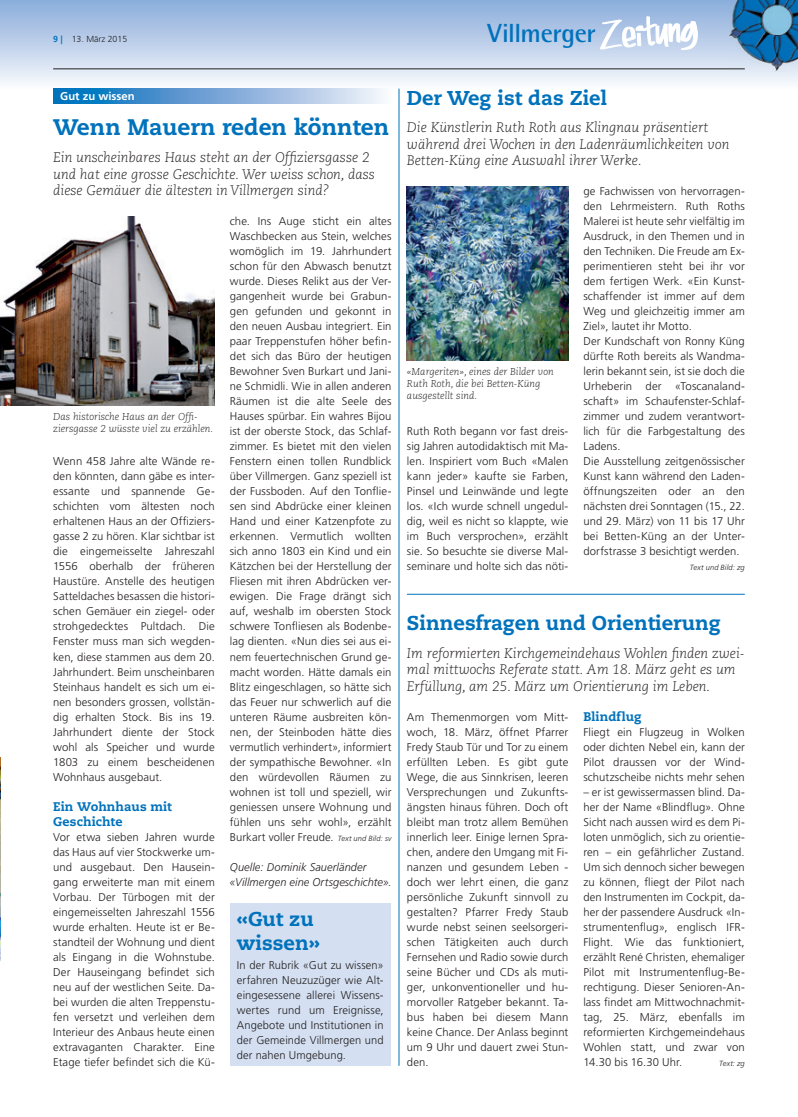
<style>
.page{position:relative;width:798px;height:1117px;background:#fff}
.page>*{position:absolute;margin:0;border:0;box-sizing:border-box;transform-origin:0 0}
.t1{font:700 26.25px "Rotis Semi Sans";letter-spacing:-.02em;color:#0072bc}
.t2{font:800 22.5px "Caecilia";color:#0072bc}
.t3{font:800 20px/24px "Caecilia";color:#0072bc}
.t4{font:italic 300 13.75px/16.5px "Caecilia";color:#231f20}
.t5{font:800 12.5px/15px "Caecilia";letter-spacing:.005em;color:#0072bc}
.t6{font:300 11.25px/15px "Frutiger";letter-spacing:.01em;color:#231f20;text-align:justify}
.t7{font:italic 300 11.25px/15px "Frutiger";letter-spacing:.01em;color:#231f20}
.t8{font:700 11.25px "Frutiger";color:#fff}
.t9{font:italic 300 10px/12px "Caecilia";color:#231f20}
.t10{font:300 8.75px "Frutiger";color:#231f20}
.t11{font:italic 300 7.5px "Frutiger";letter-spacing:.02em;color:#231f20}
.s1{font-weight:700;color:#0072bc}
.s2{font-family:"Myriad";font-weight:700;color:#0072bc}
.s3{font-style:italic;font-size:7.5px}
</style>
<div class="page">
<svg style="left:0;top:0;width:797px;height:90px;background:#c0d2ea"></svg>
<svg style="left:600px;top:12px;width:97px;height:45px"></svg>
<img style="left:728px;top:0;width:69px;height:71px">
<hr style="left:53px;top:69px;width:691px;height:1px;background:#231f20">
<img style="left:407px;top:187px;width:161px;height:173px">
<hr style="left:407px;top:594px;width:337px;height:1px;background:#0072bc">
<hr style="left:398px;top:89px;width:1px;height:976px;background:#0072bc">
<svg style="left:53px;top:89px;width:338px;height:15px;background:#76abd8"></svg>
<img style="left:0;top:216px;width:215px;height:189px">
<div style="left:230px;top:903px;width:160px;height:162px;background:#d4e0f1"></div>
<img style="left:0;top:757px;width:1px;height:203px">
<p class="t10" style="left:53px;top:34px;width:75px"><span class="s1">9</span> <span class="s2">|</span> 13. März 2015</p>
<h1 class="t1" style="left:487px;top:17px;width:110px">Villmerger</h1>
<p class="t8" style="left:60px;top:89px;width:76px">Gut zu wissen</p>
<h2 class="t2" style="left:53px;top:113px;width:337px">Wenn Mauern reden könnten</h2>
<p class="t4" style="left:53px;top:149px;width:323px">Ein unscheinbares Haus steht an der Offiziersgasse 2 und hat eine grosse Geschichte. Wer weiss schon, dass diese Gemäuer die ältesten in Villmergen sind?</p>
<p class="t9" style="left:53px;top:411px;width:161px">Das historische Haus an der Offi&shy;ziersgasse 2 wüsste viel zu erzählen.</p>
<p class="t6" style="left:53px;top:454px;width:163px">Wenn 458 Jahre alte Wände re&shy;den könnten, dann gäbe es inter&shy;essante und spannende Ge&shy;schichten vom ältesten noch erhaltenen Haus an der Offiziers&shy;gasse 2 zu hören. Klar sichtbar ist die eingemeisselte Jahreszahl 1556 oberhalb der früheren Haustüre. Anstelle des heutigen Satteldaches besassen die histori&shy;schen Gemäuer ein ziegel- oder strohgedecktes Pultdach. Die Fenster muss man sich wegden&shy;ken, diese stammen aus dem 20.<br>Jahrhundert. Beim unscheinbaren Steinhaus handelt es sich um ei&shy;nen besonders grossen, vollstän&shy;dig erhalten Stock. Bis ins 19.<br>Jahrhundert diente der Stock wohl als Speicher und wurde 1803 zu einem bescheidenen Wohnhaus ausgebaut.</p>
<p class="t5" style="left:53px;top:798px;width:120px">Ein Wohnhaus mit<br>Geschichte</p>
<p class="t6" style="left:53px;top:829px;width:163px">Vor etwa sieben Jahren wurde das Haus auf vier Stockwerke um&shy;und ausgebaut. Den Hausein&shy;gang erweiterte man mit einem Vorbau. Der Türbogen mit der eingemeisselten Jahreszahl 1556 wurde erhalten. Heute ist er Be&shy;standteil der Wohnung und dient als Eingang in die Wohnstube.<br>Der Hauseingang befindet sich neu auf der westlichen Seite. Da&shy;bei wurden die alten Treppenstu&shy;fen versetzt und verleihen dem Interieur des Anbaus heute einen extravaganten Charakter. Eine Etage tiefer befindet sich die Kü-</p>
<p class="t6" style="left:230px;top:214px;width:163px">che. Ins Auge sticht ein altes Waschbecken aus Stein, welches womöglich im 19. Jahrhundert schon für den Abwasch benutzt wurde. Dieses Relikt aus der Ver&shy;gangenheit wurde bei Grabun&shy;gen gefunden und gekonnt in den neuen Ausbau integriert. Ein paar Treppenstufen höher befin&shy;det sich das Büro der heutigen Bewohner Sven Burkart und Jani&shy;ne Schmidli. Wie in allen anderen Räumen ist die alte Seele des Hauses spürbar. Ein wahres Bijou ist der oberste Stock, das Schlaf&shy;zimmer. Es bietet mit den vielen Fenstern einen tollen Rundblick über Villmergen. Ganz speziell ist der Fussboden. Auf den Tonflie&shy;sen sind Abdrücke einer kleinen Hand und einer Katzenpfote zu erkennen. Vermutlich wollten sich anno 1803 ein Kind und ein Kätzchen bei der Herstellung der Fliesen mit ihren Abdrücken ver&shy;ewigen. Die Frage drängt sich auf, weshalb im obersten Stock schwere Tonfliesen als Bodenbe&shy;lag dienten. «Nun dies sei aus ei&shy;nem feuertechnischen Grund ge&shy;macht worden. Hätte damals ein Blitz eingeschlagen, so hätte sich das Feuer nur schwerlich auf die unteren Räume ausbreiten kön&shy;nen, der Steinboden hätte dies vermutlich verhindert», informiert der sympathische Bewohner. «In den würdevollen Räumen zu wohnen ist toll und speziell, wir geniessen unsere Wohnung und fühlen uns sehr wohl», erzählt Burkart voller Freude. <span class="s3">Text und Bild: sv</span></p>
<p class="t7" style="left:230px;top:859px;width:163px">Quelle: Dominik Sauerländer «Villmergen eine Ortsgeschichte».</p>
<h3 class="t3" style="left:237px;top:906px;width:84px">«Gut zu wissen»</h3>
<p class="t6" style="left:237px;top:957px;width:148px">In der Rubrik «Gut zu wissen» erfahren Neuzuzüger wie Alt&shy;eingesessene allerei Wissens&shy;wertes rund um Ereignisse, Angebote und Institutionen in der Gemeinde Villmergen und der nahen Umgebung.</p>
<h3 class="t3" style="left:407px;top:86px;width:201px">Der Weg ist das Ziel</h3>
<p class="t4" style="left:407px;top:119px;width:324px">Die Künstlerin Ruth Roth aus Klingnau präsentiert während drei Wochen in den Ladenräumlichkeiten von<br>Betten-Küng eine Auswahl ihrer Werke.</p>
<p class="t9" style="left:407px;top:366px;width:148px">«Margeriten», eines der Bilder von<br>Ruth Roth, die bei Betten-Küng ausgestellt sind.</p>
<p class="t6" style="left:407px;top:424px;width:163px">Ruth Roth begann vor fast dreis&shy;sig Jahren autodidaktisch mit Ma&shy;len. Inspiriert vom Buch «Malen kann jeder» kaufte sie Farben, Pinsel und Leinwände und legte los. «Ich wurde schnell ungedul&shy;dig, weil es nicht so klappte, wie im Buch versprochen», erzählt sie. So besuchte sie diverse Mal&shy;seminare und holte sich das nöti-</p>
<p class="t6" style="left:583px;top:184px;width:163px;text-align:left">ge Fachwissen von hervorragen&shy;den Lehrmeistern. Ruth Roths<br>Malerei ist heute sehr vielfältig im<br>Ausdruck, in den Themen und in den Techniken. Die Freude am Ex&shy;perimentieren steht bei ihr vor dem fertigen Werk. «Ein Kunst&shy;schaffender ist immer auf dem<br>Weg und gleichzeitig immer am<br>Ziel», lautet ihr Motto.<br>Der Kundschaft von Ronny Küng dürfte Roth bereits als Wandma&shy;lerin bekannt sein, ist sie doch die<br>Urheberin der «Toscanaland&shy;schaft» im Schaufenster-Schlaf&shy;zimmer und zudem verantwort&shy;lich für die Farbgestaltung des<br>Ladens.<br>Die Ausstellung zeitgenössischer<br>Kunst kann während den Laden&shy;öffnungszeiten oder an den nächsten drei Sonntagen (15., 22. und 29. März) von 11 bis 17 Uhr bei Betten-Küng an der Unter&shy;dorfstrasse 3 besichtigt werden.</p>
<p class="t11" style="left:689px;top:563px;width:56px">Text und Bild: zg</p>
<h3 class="t3" style="left:407px;top:611px;width:315px">Sinnesfragen und Orientierung</h3>
<p class="t4" style="left:407px;top:644px;width:339px">Im reformierten Kirchgemeindehaus Wohlen finden zwei&shy;mal mittwochs Referate statt. Am 18. März geht es um<br>Erfüllung, am 25. März um Orientierung im Leben.</p>
<p class="t6" style="left:407px;top:709px;width:163px">Am Themenmorgen vom Mitt&shy;woch, 18. März, öffnet Pfarrer Fredy Staub Tür und Tor zu einem erfüllten Leben. Es gibt gute Wege, die aus Sinnkrisen, leeren Versprechungen und Zukunfts&shy;ängsten hinaus führen. Doch oft bleibt man trotz allem Bemühen innerlich leer. Einige lernen Spra&shy;chen, andere den Umgang mit Fi&shy;nanzen und gesundem Leben - doch wer lehrt einen, die ganz persönliche Zukunft sinnvoll zu gestalten? Pfarrer Fredy Staub wurde nebst seinen seelsorgeri&shy;schen Tätigkeiten auch durch Fernsehen und Radio sowie durch seine Bücher und CDs als muti&shy;ger, unkonventioneller und hu&shy;morvoller Ratgeber bekannt. Ta&shy;bus haben bei diesem Mann keine Chance. Der Anlass beginnt um 9 Uhr und dauert zwei Stun&shy;den.</p>
<p class="t5" style="left:583px;top:708px;width:60px">Blindflug</p>
<p class="t6" style="left:583px;top:724px;width:163px">Fliegt ein Flugzeug in Wolken oder dichten Nebel ein, kann der Pilot draussen vor der Wind&shy;schutzscheibe nichts mehr sehen</p>
<p class="t6" style="left:583px;top:784px;width:163px">– er ist gewissermassen blind. Da&shy;her der Name «Blindflug». Ohne Sicht nach aussen wird es dem Pi&shy;loten unmöglich, sich zu orientie&shy;ren – ein gefährlicher Zustand.<br>Um sich dennoch sicher bewegen zu können, fliegt der Pilot nach den Instrumenten im Cockpit, da&shy;her der passendere Ausdruck «In&shy;strumentenflug», englisch IFR-Flight. Wie das funktioniert, erzählt René Christen, ehemaliger Pilot mit Instrumentenflug-Be&shy;rechtigung. Dieser Senioren-An&shy;lass findet am Mittwochnachmit&shy;tag, 25. März, ebenfalls im reformierten Kirchgemeindehaus Wohlen statt, und zwar von 14.30 bis 16.30 Uhr.</p>
<p class="t11" style="left:718px;top:1058px;width:27px">Text: zg</p>
</div>
